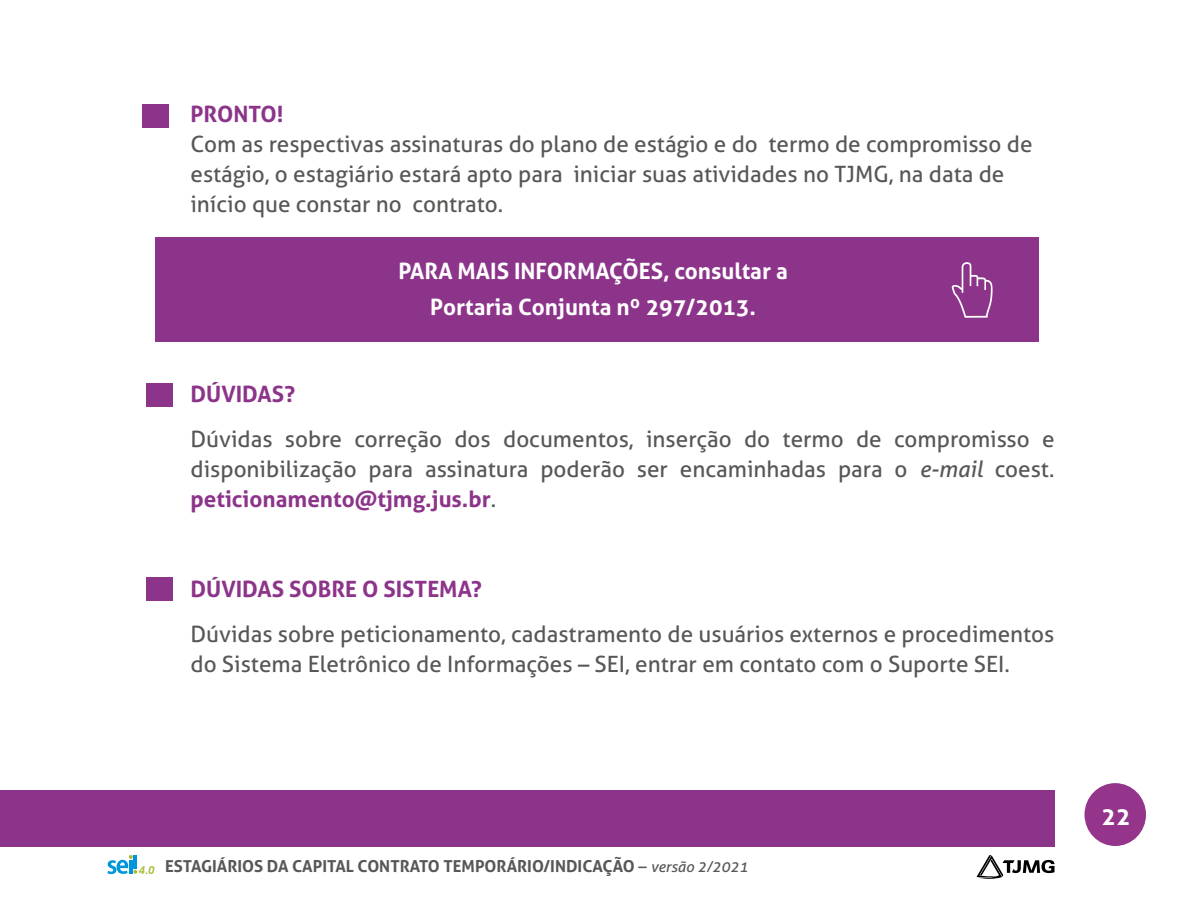
<style>
.page{position:relative;width:1200px;height:900px;background:#fff}
.page>*{position:absolute;margin:0;border:0;box-sizing:border-box;transform-origin:0 0}
.t1{font:700 24px "Aller";color:#fff}
.t2{font:22.5px/30px "Aller";color:#575756}
.t3{font:700 22.5px/36px "Aller";color:#fff;text-align:center}
.t4{font:700 22.5px "Aller";color:#8c348a}
.t5{font:700 16.5px "Aller";color:#575756}
.s1{font-style:italic}
.s2{font-weight:700;color:#8c348a}
.s3{font-weight:400}
.s4{font-weight:400;font-style:italic;font-size:15px}
</style>
<div class="page">
<div style="left:1084px;top:783px;width:62px;height:63px;background:#94348a;border-radius:50%"></div>
<svg style="left:976px;top:855px;width:79px;height:24px"></svg>
<svg style="left:107px;top:855px;width:30px;height:19px"></svg>
<div style="left:0;top:790px;width:1054px;height:57px;background:#8c348a"></div>
<div style="left:146px;top:383px;width:27px;height:23px;background:#8c348a"></div>
<div style="left:142px;top:104px;width:26px;height:23px;background:#8c348a"></div>
<div style="left:146px;top:577px;width:27px;height:24px;background:#8c348a"></div>
<div style="left:155px;top:238px;width:884px;height:104px;background:#8c348a"></div>
<svg style="left:951px;top:262px;width:42px;height:56px"></svg>
<p class="t4" style="left:190px;top:100px;width:94px">PRONTO!</p>
<p class="t2" style="left:190px;top:129px;width:844px">Com as respectivas assinaturas do plano de estágio e do termo de compromisso de estágio, o estagiário estará apto para iniciar suas atividades no TJMG, na data de início que constar no contrato.</p>
<p class="t3" style="left:399px;top:253px;width:391px">PARA MAIS INFORMAÇÕES, consultar a<br>Portaria Conjunta nº 297/2013.</p>
<p class="t4" style="left:190px;top:380px;width:106px">DÚVIDAS?</p>
<p class="t2" style="left:190px;top:424px;width:866px;text-align:justify">Dúvidas sobre correção dos documentos, inserção do termo de compromisso e disponibilização para assinatura poderão ser encaminhadas para o <span class="s1">e-mail</span> coest. <span class="s2">peticionamento@tjmg.jus.br</span>.</p>
<p class="t4" style="left:190px;top:575px;width:293px">DÚVIDAS SOBRE O SISTEMA?</p>
<p class="t2" style="left:190px;top:619px;width:866px">Dúvidas sobre peticionamento, cadastramento de usuários externos e procedimentos do Sistema Eletrônico de Informações – SEI, entrar em contato com o Suporte SEI.</p>
<p class="t5" style="left:139px;top:856px;width:611px"><sub>4.0</sub> ESTAGIÁRIOS DA CAPITAL CONTRATO TEMPORÁRIO/INDICAÇÃO <span class="s3">–</span> <span class="s4">versão 2/2021</span></p>
<p class="t1" style="left:1102px;top:801px;width:30px">22</p>
</div>
